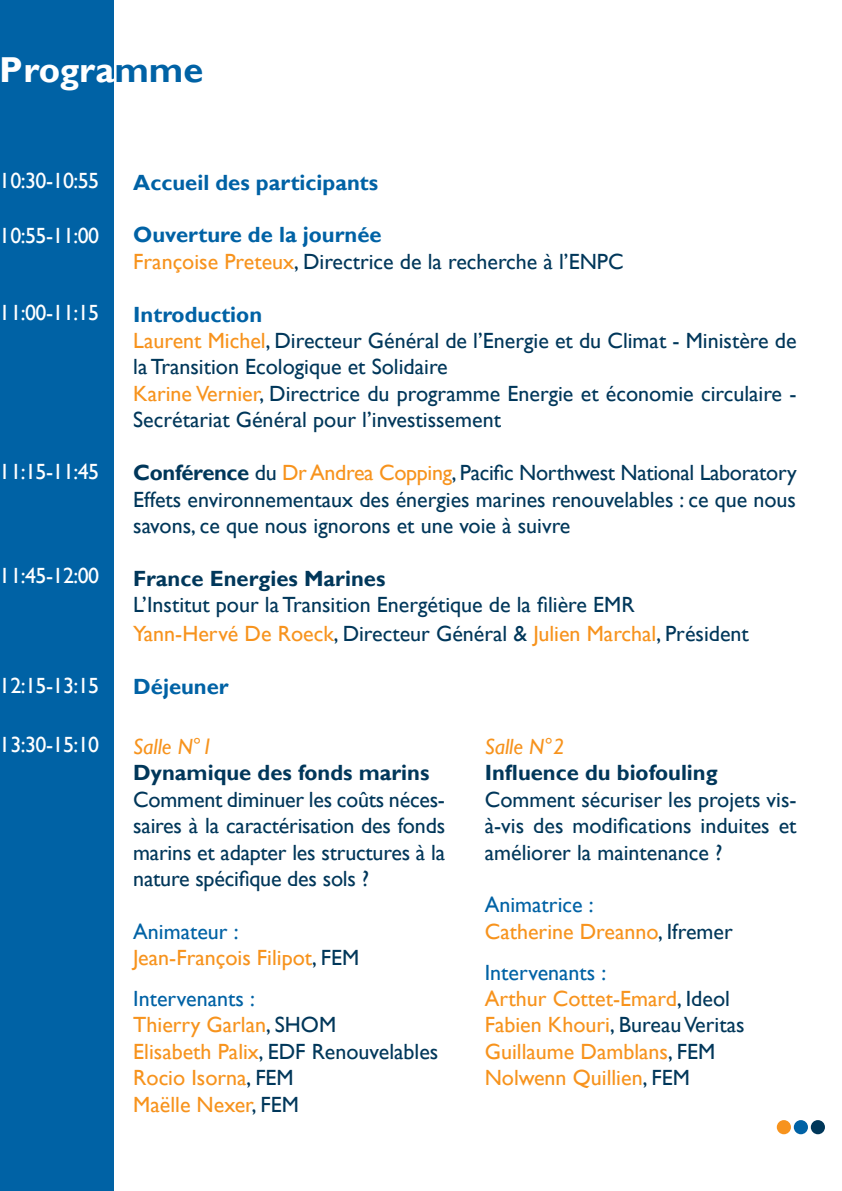
<style>
.page{position:relative;width:842px;height:1191px;background:#fff}
.page>*{position:absolute;margin:0;border:0;box-sizing:border-box;transform-origin:0 0}
.t1{font:700 36px "Gill Sans";color:#fff}
.t2{font:22px/26.4px "Gill Sans";color:#00375a}
.t3{font:22px/26.4px "Gill Sans";color:#f7931d}
.t4{font:22px "Gill Sans";letter-spacing:-.025em;color:#fff}
.t5{font:700 22px "Gill Sans";color:#00375a}
.t6{font:700 22px "Gill Sans";color:#0062a5}
.t7{font:italic 22px "Gill Sans";color:#f7931d}
.s1{color:#0062a5}
.s2{font-weight:700;color:#0062a5}
.s3{color:#f7931d}
.s4{font-weight:700}
.s5{color:#00375a}
</style>
<div class="page">
<div style="left:0;top:0;width:113px;height:1191px;background:#0062a5"></div>
<div style="left:811px;top:1120px;width:14px;height:14px;background:#00375a;border-radius:50%"></div>
<div style="left:794px;top:1120px;width:14px;height:14px;background:#0062a5;border-radius:50%"></div>
<div style="left:777px;top:1120px;width:14px;height:14px;background:#f7931d;border-radius:50%"></div>
<h1 class="t1" style="left:0;top:48px;width:205px">Progra<span class="s1">mme</span></h1>
<p class="t4" style="left:0;top:168px;width:101px">10:30-10:55</p>
<p class="t4" style="left:0;top:222px;width:101px">10:55-11:00</p>
<p class="t4" style="left:0;top:300px;width:101px">11:00-11:15</p>
<p class="t4" style="left:0;top:458px;width:101px">11:15-11:45</p>
<p class="t4" style="left:0;top:563px;width:101px">11:45-12:00</p>
<p class="t4" style="left:0;top:672px;width:101px">12:15-13:15</p>
<p class="t6" style="left:133px;top:169px;width:246px">Accueil des participants</p>
<p class="t2" style="left:133px;top:222px;width:492px"><span class="s2">Ouverture de la journée<br></span><span class="s3">Françoise Preteux</span>, Directrice de la recherche à l’ENPC</p>
<p class="t2" style="left:133px;top:301px;width:665px"><span class="s2">Introduction<br></span><span class="s3">Laurent Michel</span>, Directeur Général de l’Energie et du Climat - Ministère de la Transition Ecologique et Solidaire<br><span class="s3">Karine Vernier</span>, Directrice du programme Energie et économie circulaire - Secrétariat Général pour l’investissement</p>
<p class="t2" style="left:133px;top:460px;width:665px;text-align:justify"><span class="s4">Conférence</span> du <span class="s3">Dr Andrea Copping</span>, Pacific Northwest National Laboratory Effets environnementaux des énergies marines renouvelables : ce que nous savons, ce que nous ignorons et une voie à suivre</p>
<p class="t5" style="left:133px;top:565px;width:254px">France Energies Marines</p>
<p class="t2" style="left:133px;top:591px;width:617px;line-height:28.8px">L’Institut pour la Transition Energétique de la filière EMR<br><span class="s3">Yann-Hervé De Roeck</span>, Directeur Général &amp; <span class="s3">Julien Marchal</span>, Président</p>
<p class="t6" style="left:133px;top:673px;width:97px">Déjeuner</p>
<p class="t4" style="left:0;top:732px;width:101px">13:30-15:10</p>
<p class="t7" style="left:133px;top:733px;width:81px">Salle N°1</p>
<p class="t5" style="left:133px;top:759px;width:298px">Dynamique des fonds marins</p>
<p class="t2" style="left:133px;top:786px;width:313px;text-align:justify">Comment diminuer les coûts néces&shy;saires à la caractérisation des fonds marins et adapter les structures à la nature spécifique des sols ?</p>
<p class="t3" style="left:133px;top:918px;width:228px"><span class="s1">Animateur :<br></span>Jean-François Filipot<span class="s5">, FEM</span></p>
<p class="t3" style="left:133px;top:985px;width:307px"><span class="s1">Intervenants :<br></span>Thierry Garlan<span class="s5">, SHOM<br></span>Elisabeth Palix<span class="s5">, EDF Renouvelables<br></span>Rocio Isorna<span class="s5">, FEM<br></span>Maëlle Nexer<span class="s5">, FEM</span></p>
<p class="t7" style="left:485px;top:733px;width:81px">Salle N°2</p>
<p class="t5" style="left:485px;top:759px;width:234px">Influence du biofouling</p>
<p class="t2" style="left:485px;top:786px;width:313px;text-align:justify">Comment sécuriser les projets vis&shy;à-vis des modifications induites et améliorer la maintenance ?</p>
<p class="t3" style="left:485px;top:892px;width:249px"><span class="s1">Animatrice :<br></span>Catherine Dreanno<span class="s5">, Ifremer</span></p>
<p class="t3" style="left:485px;top:959px;width:261px"><span class="s1">Intervenants :<br></span>Arthur Cottet-Emard<span class="s5">, Ideol<br></span>Fabien Khouri<span class="s5">, Bureau Veritas<br></span>Guillaume Damblans<span class="s5">, FEM<br></span>Nolwenn Quillien<span class="s5">, FEM</span></p>
</div>
